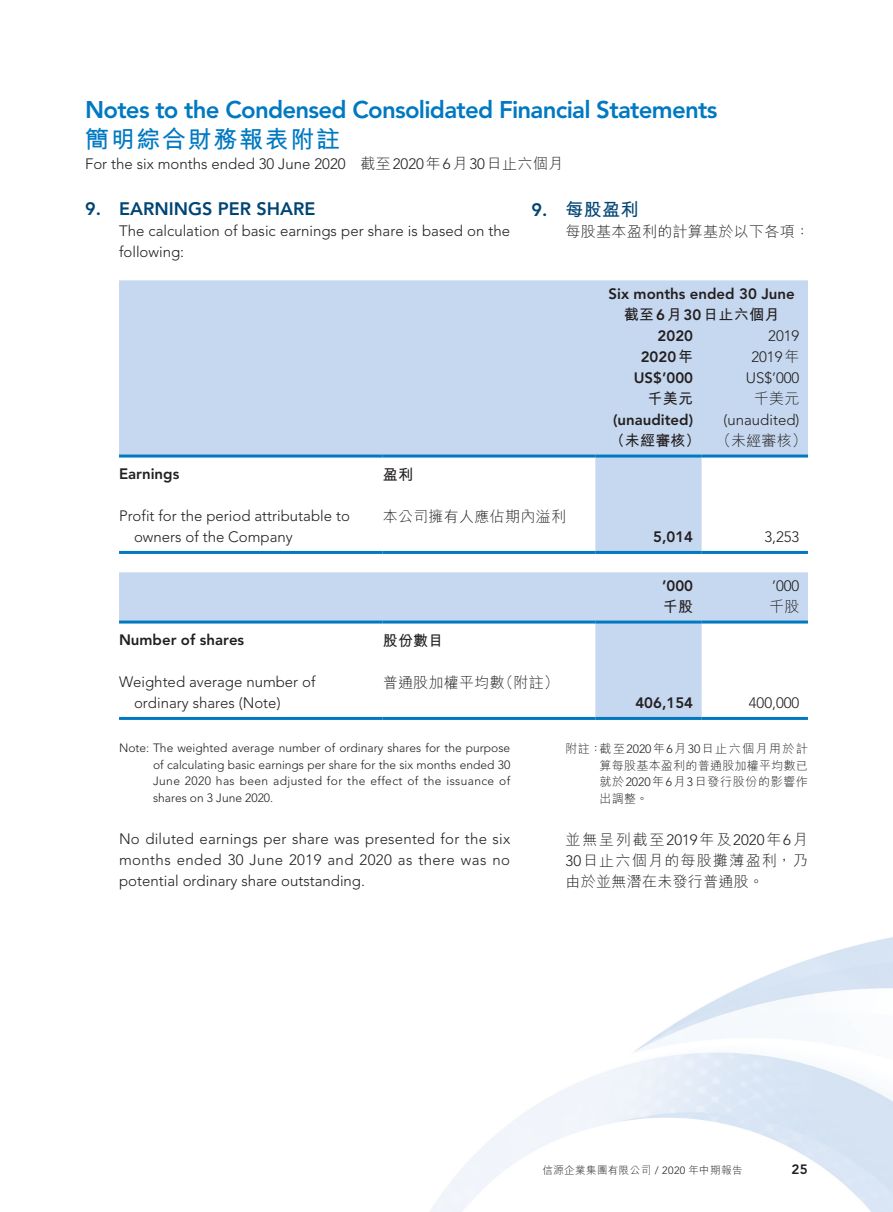
<style>
.page{position:relative;width:893px;height:1212px;background:#fff}
.page>*{position:absolute;margin:0;border:0;box-sizing:border-box;transform-origin:0 0}
.t1{font:800 24px "Avenir LT Std";letter-spacing:-.03em;color:#0079c2}
.t2{font:700 24px "M Hei HK";letter-spacing:.07em;color:#0079c2}
._01_H1_E{font:800 18px "Avenir LT Std";color:#004574}
._001_H1_C{font:700 18px "M Hei HK";color:#004574}
._00_txt_E{font:300 15px/21px "Avenir LT Std";color:#231f20}
._50_Table_txt{font:300 15px "Avenir LT Std";color:#231f20}
._50_Table_txt-2{font:800 15px "Avenir LT Std";color:#231f20}
._000_txt_C{font:300 15px/21px "M Hei HK";letter-spacing:.02em;color:#231f20;text-align:justify}
._50_Table_txt-3{font:300 15px "M Hei HK";letter-spacing:.02em;color:#231f20}
._50_Table_txt-4{font:700 15px "M Hei HK";letter-spacing:.02em;color:#231f20}
.t3{font:800 13.5px "Avenir LT Std";color:#231f20}
._06_Notes_E{font:300 12px/16.5px "Avenir LT Std";letter-spacing:.03em;color:#231f20;text-align:justify}
._006_Notes_C{font:300 12px/16.5px "M Hei HK";letter-spacing:.025em;color:#231f20;text-align:justify}
.t4{font:300 10.5px "M Hei HK";letter-spacing:.04em;color:#231f20}
.s1{font-family:"M Hei HK"}
.s2{font-family:"Avenir LT Std";font-weight:800}
.s3{font-family:"M Hei HK";font-weight:700}
.s4{font-family:"Avenir LT Std"}
</style>
<div class="page">
<img style="left:430px;top:937px;width:463px;height:275px">
<svg style="left:119px;top:280px;width:689px;height:271px;fill:#c6d8ef"></svg>
<hr style="left:119px;top:454px;width:264px;height:3px;background:#0079c2">
<hr style="left:383px;top:454px;width:212px;height:3px;background:#0079c2">
<hr style="left:595px;top:454px;width:107px;height:3px;background:#0079c2">
<hr style="left:702px;top:454px;width:106px;height:3px;background:#0079c2">
<hr style="left:119px;top:551px;width:264px;height:3px;background:#0079c2">
<hr style="left:383px;top:551px;width:212px;height:3px;background:#0079c2">
<hr style="left:595px;top:551px;width:107px;height:3px;background:#0079c2">
<hr style="left:702px;top:551px;width:106px;height:3px;background:#0079c2">
<svg style="left:119px;top:572px;width:689px;height:145px"></svg>
<hr style="left:119px;top:620px;width:264px;height:3px;background:#0079c2">
<hr style="left:383px;top:620px;width:212px;height:3px;background:#0079c2">
<hr style="left:595px;top:620px;width:107px;height:3px;background:#0079c2">
<hr style="left:702px;top:620px;width:106px;height:3px;background:#0079c2">
<hr style="left:119px;top:717px;width:264px;height:3px;background:#0079c2">
<hr style="left:383px;top:717px;width:212px;height:3px;background:#0079c2">
<hr style="left:595px;top:717px;width:107px;height:3px;background:#0079c2">
<hr style="left:702px;top:717px;width:106px;height:3px;background:#0079c2">
<h1 class="t1" style="left:85px;top:95px;width:634px">Notes to the Condensed Consolidated Financial Statements</h1>
<h1 class="t2" style="left:85px;top:121px;width:257px">簡明綜合財務報表附註</h1>
<p class="_00_txt_E" style="left:85px;top:154px;width:479px">For the six months ended 30 June 2020 <span class="s1">截至</span>2020<span class="s1">年</span>6<span class="s1">月</span>30<span class="s1">日止六個月</span></p>
<p class="_01_H1_E" style="left:85px;top:198px;width:232px">9. EARNINGS PER SHARE</p>
<p class="_00_txt_E" style="left:119px;top:220px;width:393px">The calculation of basic earnings per share is based on the following:</p>
<p class="_001_H1_C" style="left:531px;top:196px;width:109px"><span class="s2">9.</span> 每股盈利</p>
<p class="_000_txt_C" style="left:565px;top:221px;width:246px">每股基本盈利的計算基於以下各項：</p>
<p class="_50_Table_txt-2" style="left:119px;top:465px;width:62px">Earnings</p>
<p class="_50_Table_txt-4" style="left:383px;top:463px;width:32px">盈利</p>
<p class="_50_Table_txt" style="left:119px;top:507px;width:232px">Profit for the period attributable to</p>
<p class="_50_Table_txt" style="left:134px;top:528px;width:160px">owners of the Company</p>
<p class="_50_Table_txt-3" style="left:383px;top:508px;width:185px">本公司擁有人應佔期內溢利</p>
<p class="_50_Table_txt-2" style="left:119px;top:631px;width:127px">Number of shares</p>
<p class="_50_Table_txt-4" style="left:383px;top:629px;width:62px">股份數目</p>
<p class="_50_Table_txt" style="left:119px;top:673px;width:198px">Weighted average number of</p>
<p class="_50_Table_txt" style="left:134px;top:694px;width:148px">ordinary shares (Note)</p>
<p class="_50_Table_txt-3" style="left:383px;top:674px;width:178px">普通股加權平均數（附註）</p>
<p class="_50_Table_txt-2" style="left:609px;top:285px;width:188px">Six months ended 30 June</p>
<p class="_50_Table_txt-4" style="left:624px;top:304px;width:157px">截至<span class="s2">6</span>月<span class="s2">30</span>日止六個月</p>
<p class="_50_Table_txt-2" style="left:658px;top:327px;width:37px">2020</p>
<p class="_50_Table_txt" style="left:768px;top:327px;width:33px">2019</p>
<p class="_50_Table_txt-2" style="left:641px;top:348px;width:54px">2020<span class="s3">年</span></p>
<p class="_50_Table_txt" style="left:751px;top:348px;width:50px">2019<span class="s1">年</span></p>
<p class="_50_Table_txt-2" style="left:634px;top:369px;width:61px">US$’000</p>
<p class="_50_Table_txt" style="left:746px;top:369px;width:55px">US$’000</p>
<p class="_50_Table_txt-4" style="left:647px;top:388px;width:47px">千美元</p>
<p class="_50_Table_txt-3" style="left:754px;top:391px;width:47px">千美元</p>
<p class="_50_Table_txt-2" style="left:613px;top:411px;width:82px">(unaudited)</p>
<p class="_50_Table_txt" style="left:723px;top:411px;width:77px">(unaudited)</p>
<p class="_50_Table_txt-4" style="left:610px;top:430px;width:92px">（未經審核）</p>
<p class="_50_Table_txt-3" style="left:716px;top:433px;width:92px">（未經審核）</p>
<p class="_50_Table_txt-2" style="left:653px;top:528px;width:41px">5,014</p>
<p class="_50_Table_txt" style="left:764px;top:528px;width:37px">3,253</p>
<p class="_50_Table_txt-2" style="left:662px;top:577px;width:33px">’000</p>
<p class="_50_Table_txt" style="left:772px;top:577px;width:29px">’000</p>
<p class="_50_Table_txt-4" style="left:663px;top:596px;width:32px">千股</p>
<p class="_50_Table_txt-3" style="left:769px;top:599px;width:32px">千股</p>
<p class="_50_Table_txt-2" style="left:635px;top:694px;width:59px">406,154</p>
<p class="_50_Table_txt" style="left:749px;top:694px;width:52px">400,000</p>
<p class="_06_Notes_E" style="left:153px;top:740px;width:359px;text-indent:-34px">Note: The weighted average number of ordinary shares for the purpose of calculating basic earnings per share for the six months ended 30<br>June 2020 has been adjusted for the effect of the issuance of shares on 3 June 2020.</p>
<p class="_00_txt_E" style="left:119px;top:828px;width:393px;text-align:justify">No diluted earnings per share was presented for the six months ended 30 June 2019 and 2020 as there was no potential ordinary share outstanding.</p>
<p class="_006_Notes_C" style="left:600px;top:740px;width:210px;text-indent:-34px">附註：截至<span class="s4">2020</span>年<span class="s4">6</span>月<span class="s4">30</span>日止六個月用於計算每股基本盈利的普通股加權平均數已就於<span class="s4">2020</span>年<span class="s4">6</span>月<span class="s4">3</span>日發行股份的影響作出調整。</p>
<p class="_000_txt_C" style="left:565px;top:828px;width:244px">並無呈列截至<span class="s4">2019</span>年及<span class="s4">2020</span>年<span class="s4">6</span>月<span class="s4">30</span>日止六個月的每股攤薄盈利，乃由於並無潛在未發行普通股。</p>
<p class="t4" style="left:542px;top:1164px;width:202px">信源企業集團有限公司 <span class="s4">/ 2020</span> 年中期報告</p>
<p class="t3" style="left:791px;top:1161px;width:18px">25</p>
</div>
